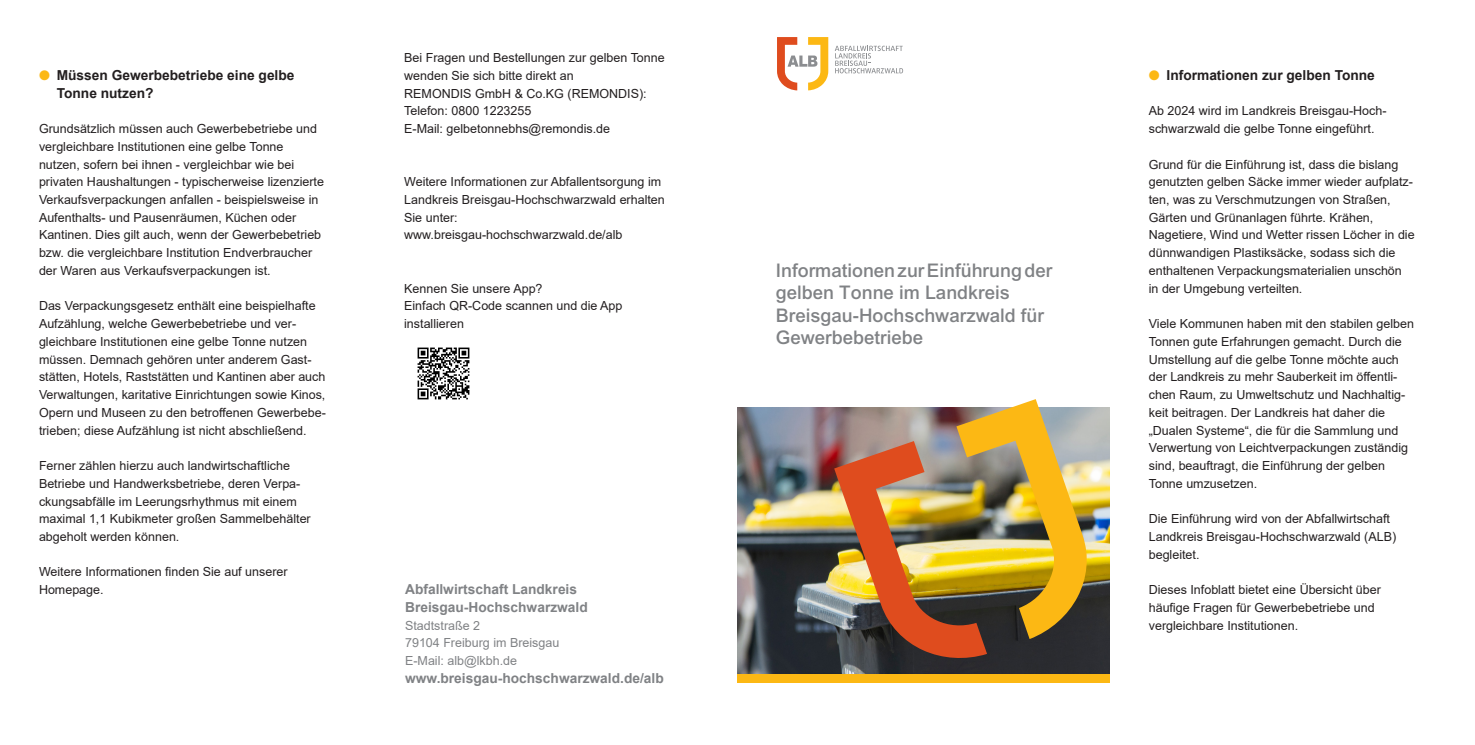
<style>
.page{position:relative;width:1475px;height:745px;background:#fff}
.page>*{position:absolute;margin:0;border:0;box-sizing:border-box;transform-origin:0 0}
.Headline_Titel{font:500 18.75px/22.5px "Arial";color:#808285}
.Adresse_Rückseite{font:700 13.75px "Arial";color:#808285}
.t1{font:700 13.75px/17.8px "Arial";color:#231f20}
.Fließtext{font:12.5px/17.8px "Arial";color:#231f20}
.Adresse_Rückseite-2{font:12.5px "Arial";color:#808285}
.s1{color:#fcb814}
</style>
<div class="page">
<img style="left:417px;top:347px;width:53px;height:53px">
<img style="left:737px;top:407px;width:372px;height:265px">
<img style="left:834px;top:399px;width:252px;height:258px">
<svg style="left:777px;top:37px;width:51px;height:53px"></svg>
<svg style="left:834px;top:46px;width:69px;height:27px"></svg>
<div style="left:737px;top:673px;width:372px;height:9px;background:#fcb814"></div>
<p class="t1" style="left:57px;top:66px;width:239px;text-indent:-18px"><span class="s1">●</span> Müssen Gewerbebetriebe eine gelbe<br>Tonne nutzen?</p>
<p class="Fließtext" style="left:39px;top:120px;width:286px">Grundsätzlich müssen auch Gewerbebetriebe und vergleichbare Institutionen eine gelbe Tonne nutzen, sofern bei ihnen - vergleichbar wie bei privaten Haushaltungen - typischerweise lizenzierte Verkaufsverpackungen anfallen - beispielsweise in Aufenthalts- und Pausenräumen, Küchen oder Kantinen. Dies gilt auch, wenn der Gewerbebetrieb bzw. die vergleichbare Institution Endverbraucher der Waren aus Verkaufsverpackungen ist.</p>
<p class="Fließtext" style="left:39px;top:297px;width:288px">Das Verpackungsgesetz enthält eine beispielhafte Aufzählung, welche Gewerbebetriebe und ver&shy;gleichbare Institutionen eine gelbe Tonne nutzen müssen. Demnach gehören unter anderem Gast&shy;stätten, Hotels, Raststätten und Kantinen aber auch Verwaltungen, karitative Einrichtungen sowie Kinos, Opern und Museen zu den betroffenen Gewerbebe&shy;trieben; diese Aufzählung ist nicht abschließend.</p>
<p class="Fließtext" style="left:39px;top:456px;width:273px">Ferner zählen hierzu auch landwirtschaftliche Betriebe und Handwerksbetriebe, deren Verpa&shy;ckungsabfälle im Leerungsrhythmus mit einem maximal 1,1 Kubikmeter großen Sammelbehälter abgeholt werden können.</p>
<p class="Fließtext" style="left:39px;top:562px;width:250px">Weitere Informationen finden Sie auf unserer<br>Homepage.</p>
<p class="Fließtext" style="left:404px;top:49px;width:262px">Bei Fragen und Bestellungen zur gelben Tonne wenden Sie sich bitte direkt an</p>
<p class="Fließtext" style="left:404px;top:84px;width:244px">REMONDIS GmbH &amp; Co.KG (REMONDIS):</p>
<p class="Fließtext" style="left:404px;top:102px;width:129px">Telefon: 0800 1223255</p>
<p class="Fließtext" style="left:404px;top:120px;width:207px">E-Mail: gelbetonnebhs@remondis.de</p>
<p class="Fließtext" style="left:404px;top:173px;width:262px">Weitere Informationen zur Abfallentsorgung im<br>Landkreis Breisgau-Hochschwarzwald erhalten<br>Sie unter:</p>
<p class="Fließtext" style="left:404px;top:226px;width:220px">www.breisgau-hochschwarzwald.de/alb</p>
<p class="Fließtext" style="left:404px;top:279px;width:140px">Kennen Sie unsere App?</p>
<p class="Fließtext" style="left:404px;top:297px;width:220px">Einfach QR-Code scannen und die App installieren</p>
<p class="Adresse_Rückseite" style="left:405px;top:579px;width:173px">Abfallwirtschaft Landkreis</p>
<p class="Adresse_Rückseite" style="left:405px;top:597px;width:184px">Breisgau-Hochschwarzwald</p>
<p class="Adresse_Rückseite-2" style="left:405px;top:616px;width:77px">Stadtstraße 2</p>
<p class="Adresse_Rückseite-2" style="left:405px;top:634px;width:156px">79104 Freiburg im Breisgau</p>
<p class="Adresse_Rückseite-2" style="left:405px;top:651px;width:114px">E-Mail: alb@lkbh.de</p>
<p class="Adresse_Rückseite" style="left:405px;top:668px;width:260px">www.breisgau-hochschwarzwald.de/alb</p>
<p class="Headline_Titel" style="left:775px;top:258px;width:278px">Informationen zur Einführung der gelben Tonne im Landkreis</p>
<p class="Headline_Titel" style="left:775px;top:303px;width:270px">Breisgau-Hochschwarzwald für</p>
<p class="Headline_Titel" style="left:775px;top:326px;width:149px">Gewerbebetriebe</p>
<p class="t1" style="left:1148px;top:66px;width:228px"><span class="s1">●</span> Informationen zur gelben Tonne</p>
<p class="Fließtext" style="left:1148px;top:102px;width:239px">Ab 2024 wird im Landkreis Breisgau-Hoch&shy;schwarzwald die gelbe Tonne eingeführt.</p>
<p class="Fließtext" style="left:1148px;top:155px;width:267px">Grund für die Einführung ist, dass die bislang genutzten gelben Säcke immer wieder aufplatz&shy;ten, was zu Verschmutzungen von Straßen, Gärten und Grünanlagen führte. Krähen, Nagetiere, Wind und Wetter rissen Löcher in die dünnwandigen Plastiksäcke, sodass sich die enthaltenen Verpackungsmaterialien unschön in der Umgebung verteilten.</p>
<p class="Fließtext" style="left:1148px;top:314px;width:267px">Viele Kommunen haben mit den stabilen gelben Tonnen gute Erfahrungen gemacht. Durch die Umstellung auf die gelbe Tonne möchte auch der Landkreis zu mehr Sauberkeit im öffentli&shy;chen Raum, zu Umweltschutz und Nachhaltig&shy;keit beitragen. Der Landkreis hat daher die „Dualen Systeme“, die für die Sammlung und Verwertung von Leichtverpackungen zuständig sind, beauftragt, die Einführung der gelben Tonne umzusetzen.</p>
<p class="Fließtext" style="left:1148px;top:509px;width:249px">Die Einführung wird von der Abfallwirtschaft<br>Landkreis Breisgau-Hochschwarzwald (ALB) begleitet.</p>
<p class="Fließtext" style="left:1148px;top:580px;width:234px">Dieses Infoblatt bietet eine Übersicht über häufige Fragen für Gewerbebetriebe und vergleichbare Institutionen.</p>
</div>
